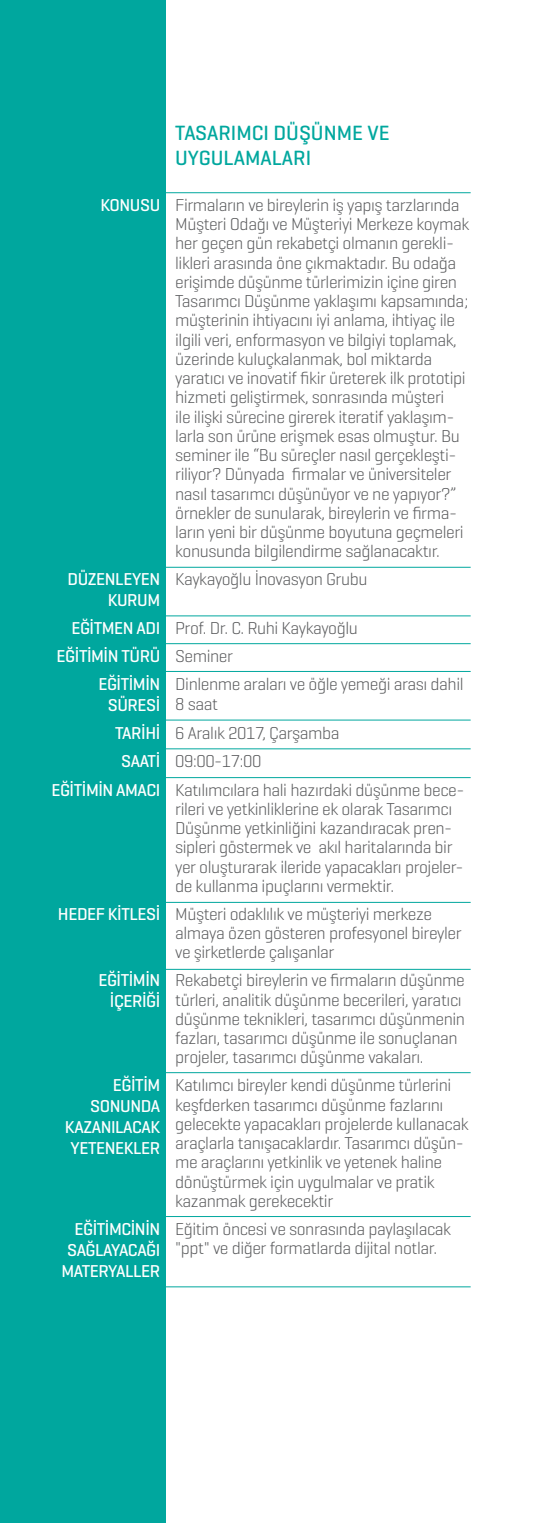
<style>
.page{position:relative;width:546px;height:1523px;background:#fff}
.page>*{position:absolute;margin:0;border:0;box-sizing:border-box;transform-origin:0 0}
.t1{font:500 21px/25.2px "Geogrotesque";color:#00a79e}
.t2{font:300 17.5px/19.2px "Geogrotesque";letter-spacing:-.025em;color:#58595b}
.t3{font:500 17.5px/21px "Geogrotesque";letter-spacing:-.025em;color:#fff;text-align:right}
.s1{font-weight:500;color:#fff}
.s2{font-weight:300;color:#58595b}
</style>
<div class="page">
<div style="left:0;top:0;width:165px;height:1523px;background:#00a79e"></div>
<hr style="left:118px;top:192px;width:352px;height:1px;background:#00a79e">
<hr style="left:118px;top:567px;width:352px;height:1px;background:#00a79e">
<hr style="left:118px;top:615px;width:352px;height:1px;background:#00a79e">
<hr style="left:118px;top:643px;width:352px;height:1px;background:#00a79e">
<hr style="left:118px;top:671px;width:352px;height:1px;background:#00a79e">
<hr style="left:118px;top:720px;width:352px;height:1px;background:#00a79e">
<hr style="left:118px;top:748px;width:352px;height:1px;background:#00a79e">
<hr style="left:118px;top:777px;width:352px;height:1px;background:#00a79e">
<hr style="left:118px;top:902px;width:352px;height:1px;background:#00a79e">
<hr style="left:118px;top:969px;width:352px;height:1px;background:#00a79e">
<hr style="left:118px;top:1072px;width:352px;height:1px;background:#00a79e">
<hr style="left:118px;top:1216px;width:352px;height:1px;background:#00a79e">
<hr style="left:118px;top:1286px;width:352px;height:1px;background:#00a79e">
<p class="t1" style="left:175px;top:120px;width:216px">TASARIMCI DÜŞÜNME VE<br>UYGULAMALARI</p>
<p class="t2" style="left:175px;top:195px;width:295px;text-indent:-75px"><span class="s1">KONUSU</span> Firmaların ve bireylerin iş yapış tarzlarında Müşteri Odağı ve Müşteriyi Merkeze koymak her geçen gün rekabetçi olmanın gerekli&shy;likleri arasında öne çıkmaktadır. Bu odağa erişimde düşünme türlerimizin içine giren Tasarımcı Düşünme yaklaşımı kapsamında; müşterinin ihtiyacını iyi anlama, ihtiyaç ile ilgili veri, enformasyon ve bilgiyi toplamak, üzerinde kuluçkalanmak, bol miktarda yaratıcı ve inovatif fikir üreterek ilk prototipi hizmeti geliştirmek, sonrasında müşteri<br>ile ilişki sürecine girerek iteratif yaklaşım&shy;larla son ürüne erişmek esas olmuştur. Bu seminer ile “Bu süreçler nasıl gerçekleşti&shy;riliyor? Dünyada firmalar ve üniversiteler nasıl tasarımcı düşünüyor ve ne yapıyor?” örnekler de sunularak, bireylerin ve firma&shy;ların yeni bir düşünme boyutuna geçmeleri konusunda bilgilendirme sağlanacaktır.</p>
<p class="t3" style="left:68px;top:568px;width:94px">DÜZENLEYEN<br>KURUM</p>
<p class="t2" style="left:175px;top:569px;width:194px">Kaykayoğlu İnovasyon Grubu</p>
<p class="t2" style="left:71px;top:618px;width:288px"><span class="s1">EĞİTMEN ADI</span> Prof. Dr. C. Ruhi Kaykayoğlu</p>
<p class="t3" style="left:57px;top:645px;width:178px">EĞİTİMİN TÜRÜ <span class="s2">Seminer</span></p>
<p class="t3" style="left:98px;top:673px;width:63px">EĞİTİMİN</p>
<p class="t3" style="left:108px;top:694px;width:54px">SÜRESİ</p>
<p class="t2" style="left:175px;top:674px;width:290px">Dinlenme araları ve öğle yemeği arası dahil<br>8 saat</p>
<p class="t2" style="left:115px;top:723px;width:226px"><span class="s1">TARİHİ</span> 6 Aralık 2017, Çarşamba</p>
<p class="t2" style="left:121px;top:751px;width:142px"><span class="s1">SAATİ</span> 09:00-17:00</p>
<p class="t2" style="left:51px;top:779px;width:414px"><span class="s1">EĞİTİMİN AMACI</span> Katılımcılara hali hazırdaki düşünme bece-</p>
<p class="t2" style="left:175px;top:799px;width:290px">rileri ve yetkinliklerine ek olarak Tasarımcı Düşünme yetkinliğini kazandıracak pren&shy;sipleri göstermek ve akıl haritalarında bir yer oluşturarak ileride yapacakları projeler&shy;de kullanma ipuçlarını vermektir.</p>
<p class="t2" style="left:175px;top:904px;width:288px;text-indent:-117px"><span class="s1">HEDEF KİTLESİ</span> Müşteri odaklılık ve müşteriyi merkeze almaya özen gösteren profesyonel bireyler ve şirketlerde çalışanlar</p>
<p class="t3" style="left:98px;top:969px;width:63px">EĞİTİMİN<br>İÇERİĞİ</p>
<p class="t2" style="left:175px;top:970px;width:291px">Rekabetçi bireylerin ve firmaların düşünme türleri, analitik düşünme becerileri, yaratıcı düşünme teknikleri, tasarımcı düşünmenin fazları, tasarımcı düşünme ile sonuçlanan projeler, tasarımcı düşünme vakaları.</p>
<p class="t3" style="left:65px;top:1074px;width:97px">EĞİTİM<br>SONUNDA<br>KAZANILACAK<br>YETENEKLER</p>
<p class="t2" style="left:175px;top:1075px;width:295px">Katılımcı bireyler kendi düşünme türlerini keşfderken tasarımcı düşünme fazlarını gelecekte yapacakları projelerde kullanacak araçlarla tanışacaklardır. Tasarımcı düşün&shy;me araçlarını yetkinlik ve yetenek haline dönüştürmek için uygulmalar ve pratik kazanmak gerekecektir</p>
<p class="t3" style="left:61px;top:1218px;width:100px">EĞİTİMCİNİN<br>SAĞLAYACAĞI<br>MATERYALLER</p>
<p class="t2" style="left:175px;top:1219px;width:277px">Eğitim öncesi ve sonrasında paylaşılacak "ppt" ve diğer formatlarda dijital notlar.</p>
</div>
